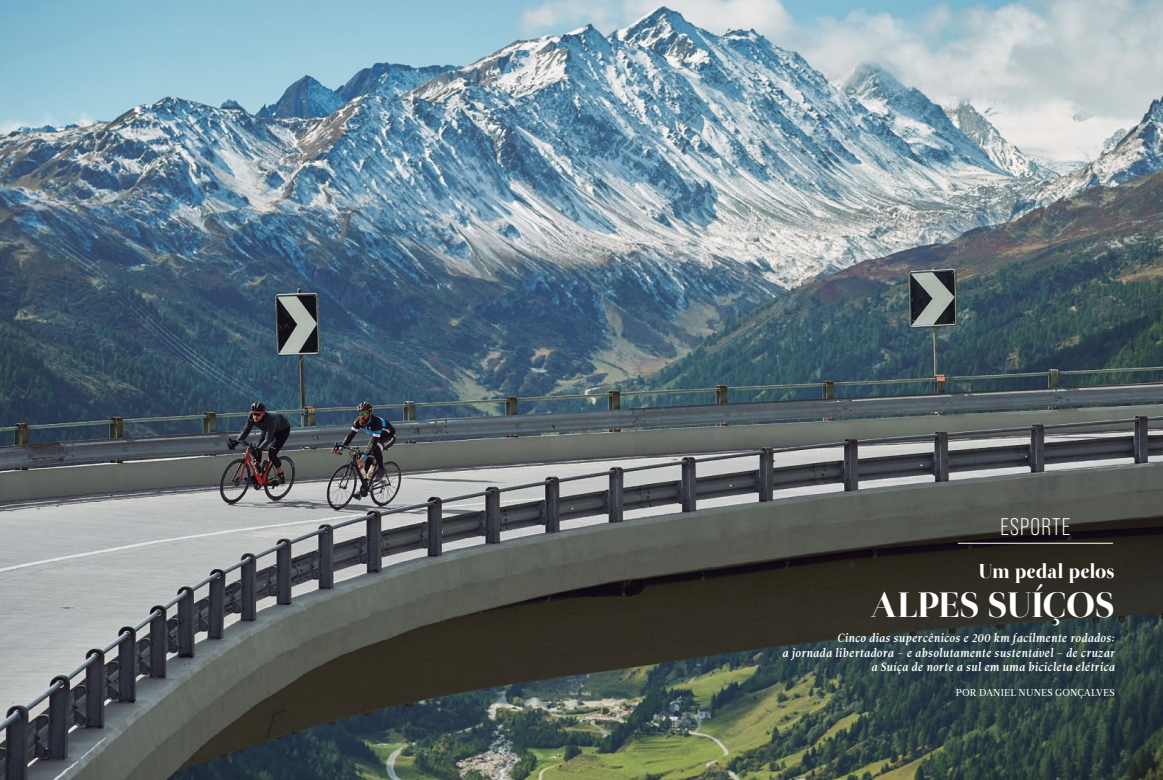
<style>
.page{position:relative;width:1163px;height:780px;background:#fff}
.page>*{position:absolute;margin:0;border:0;box-sizing:border-box;transform-origin:0 0}
.t1{font:35px "Otama ep";color:#fff}
.t2{font:24px "Bebas Neue Pro";letter-spacing:.05em;color:#fff}
.t3{font:20px "Otama ep";color:#fff}
.t4{font:12px/14.4px "Leitura Italic 3";letter-spacing:.01em;color:#fff;text-align:right}
.t5{font:10px "Leitura Roman 2";letter-spacing:.015em;color:#fff}
</style>
<div class="page">
<img style="left:0;top:0;width:1162px;height:780px">
<hr style="left:957px;top:542px;width:155px;height:1px;background:#fff">
<h2 class="t2" style="left:1000px;top:513px;width:71px">ESPORTE</h2>
<h3 class="t3" style="left:978px;top:559px;width:138px">Um pedal pelos</h3>
<h1 class="t1" style="left:870px;top:583px;width:246px">Alpes Suíços</h1>
<p class="t4" style="left:782px;top:631px;width:334px">Cinco dias supercênicos e 200 km facilmente rodados:<br>a jornada libertadora – e absolutamente sustentável – de cruzar a Suíça de norte a sul em uma bicicleta elétrica</p>
<p class="t5" style="left:955px;top:687px;width:160px">POR DANIEL NUNES GONÇALVES</p>
</div>
